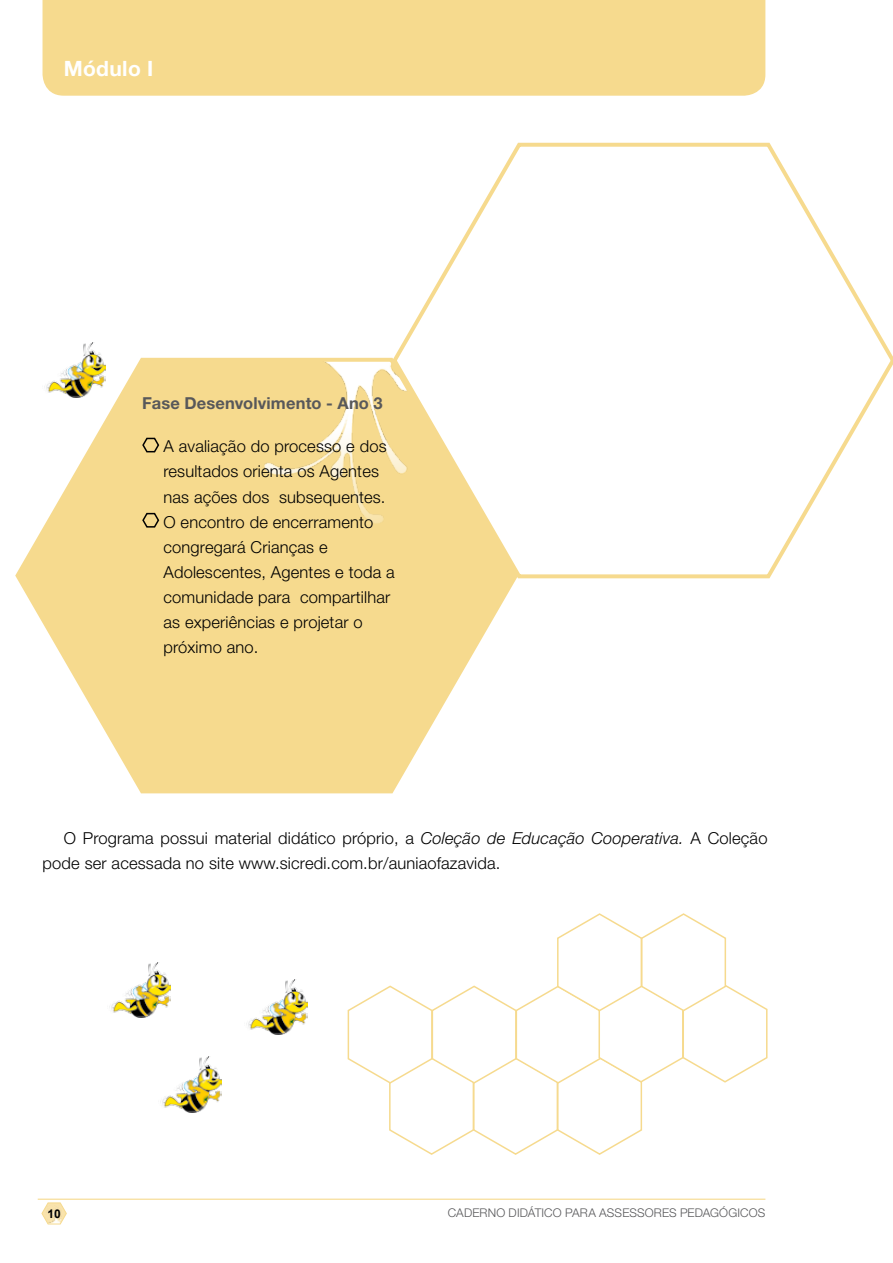
<style>
.page{position:relative;width:893px;height:1263px;background:#fff}
.page>*{position:absolute;margin:0;border:0;box-sizing:border-box;transform-origin:0 0}
.t1{font:700 21px "Helvetica Neue LT Com";letter-spacing:.015em;color:#fff}
.t2{font:300 16.5px/25px "Helvetica Neue LT Std";letter-spacing:.01em;color:#000}
.t3{font:700 16.5px "Helvetica Neue LT Std";letter-spacing:.01em;color:#58585a}
.t4{font:300 12px "Helvetica Neue LT Std";letter-spacing:.01em;color:#58585a}
.t5{font:700 12px "Arial";color:#000}
.s1{font-style:italic}
</style>
<div class="page">
<div style="left:43px;top:0;width:722px;height:96px;background:#f6da8e"></div>
<hr style="left:38px;top:1198px;width:727px;height:2px;background:#f6da8e">
<svg style="left:42px;top:1203px;width:25px;height:21px"></svg>
<svg style="left:396px;top:142px;width:497px;height:437px"></svg>
<svg style="left:15px;top:354px;width:505px;height:440px"></svg>
<img style="left:43px;top:342px;width:62px;height:56px">
<svg style="left:141px;top:436px;width:19px;height:17px"></svg>
<svg style="left:141px;top:512px;width:19px;height:16px"></svg>
<svg style="left:347px;top:913px;width:421px;height:242px"></svg>
<img style="left:246px;top:979px;width:61px;height:55px">
<img style="left:109px;top:962px;width:61px;height:56px">
<img style="left:160px;top:1057px;width:61px;height:55px">
<p class="t1" style="left:64px;top:55px;width:91px">Módulo I</p>
<p class="t3" style="left:142px;top:393px;width:242px">Fase Desenvolvimento - Ano 3</p>
<p class="t2" style="left:163px;top:434px;width:233px">A avaliação do processo e dos resultados orienta os Agentes nas ações dos subsequentes.<br>O encontro de encerramento congregará Crianças e<br>Adolescentes, Agentes e toda a comunidade para compartilhar as experiências e projetar o próximo ano.</p>
<p class="t2" style="left:43px;top:825px;width:726px;text-indent:21px">O Programa possui material didático próprio, a <span class="s1">Coleção de Educação Cooperativa.</span> A Coleção pode ser acessada no site www.sicredi.com.br/auniaofazavida.</p>
<p class="t5" style="left:48px;top:1205px;width:15px">10</p>
<p class="t4" style="left:448px;top:1206px;width:319px">CADERNO DIDÁTICO PARA ASSESSORES PEDAGÓGICOS</p>
</div>
